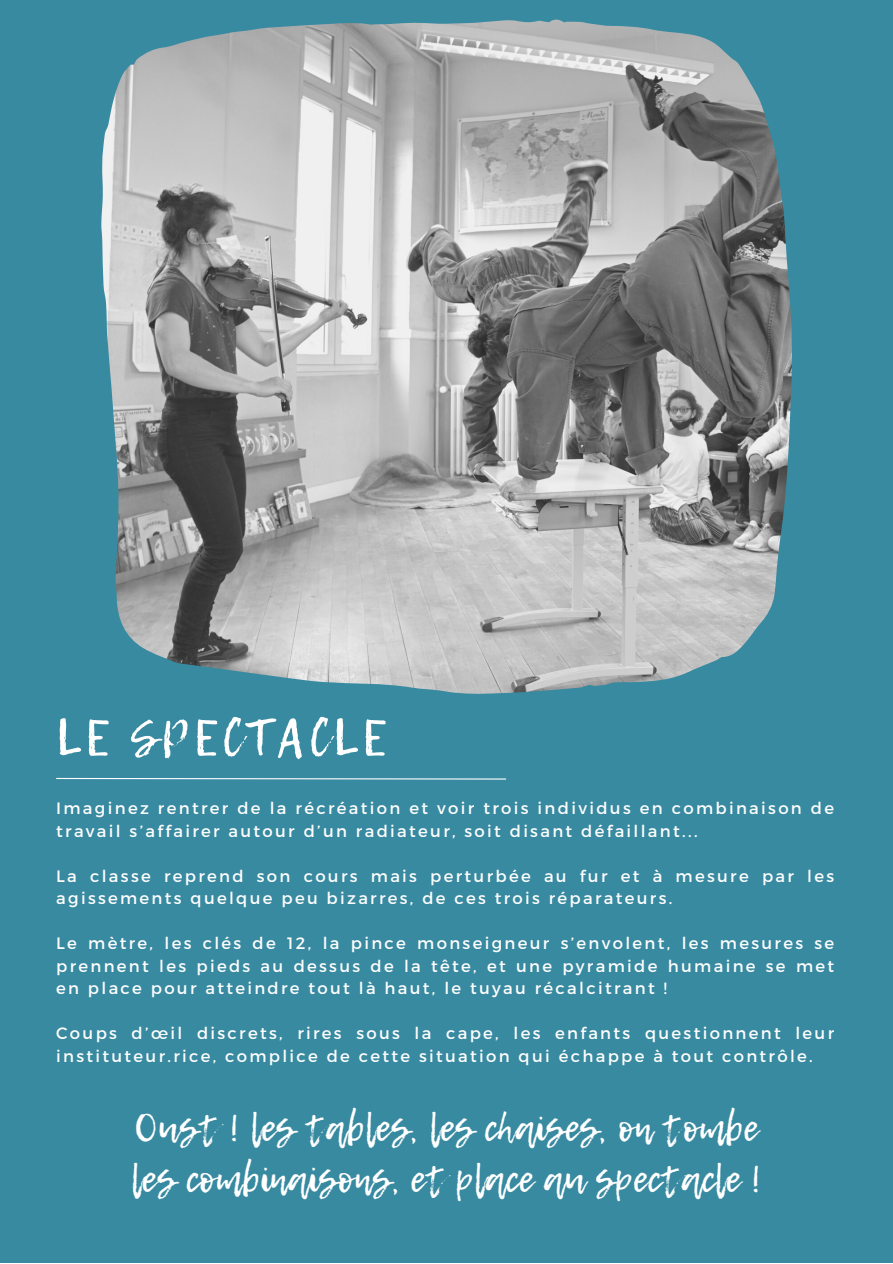
<style>
.page{position:relative;width:893px;height:1264px;background:#fff}
.page>*{position:absolute;margin:0;border:0;box-sizing:border-box;transform-origin:0 0}
.t1{font:50.55px "Lemon Tuesday";letter-spacing:.08em;color:#fff}
.t2{font:37.5px/51.8px "Lemon Tuesday";color:#fff}
.t3{font:16.5px/22.5px "Montserrat";letter-spacing:.14em;color:#fdfdfd}
</style>
<div class="page">
<div style="left:0;top:0;width:892px;height:1262px;background:#388aa1"></div>
<svg style="left:56px;top:777px;width:451px;height:3px"></svg>
<img style="left:101px;top:20px;width:690px;height:673px">
<p class="t1" style="left:56px;top:700px;width:331px">LE SPECTACLE</p>
<p class="t3" style="left:56px;top:796px;width:779px">Imaginez rentrer de la récréation et voir trois individus en combinaison de travail s’affairer autour d’un radiateur, soit disant défaillant...</p>
<p class="t3" style="left:56px;top:863px;width:779px">La classe reprend son cours mais perturbée au fur et à mesure par les agissements quelque peu bizarres, de ces trois réparateurs.</p>
<p class="t3" style="left:56px;top:931px;width:779px;text-align:justify">Le mètre, les clés de 12, la pince monseigneur s’envolent, les mesures se prennent les pieds au dessus de la tête, et une pyramide humaine se met en place pour atteindre tout là haut, le tuyau récalcitrant !</p>
<p class="t3" style="left:56px;top:1021px;width:779px">Coups d’œil discrets, rires sous la cape, les enfants questionnent leur instituteur.rice, complice de cette situation qui échappe à tout contrôle.</p>
<p class="t2" style="left:131px;top:1101px;width:632px">Oust ! les tables, les chaises, on tombe les combinaisons, et place au spectacle !</p>
</div>
